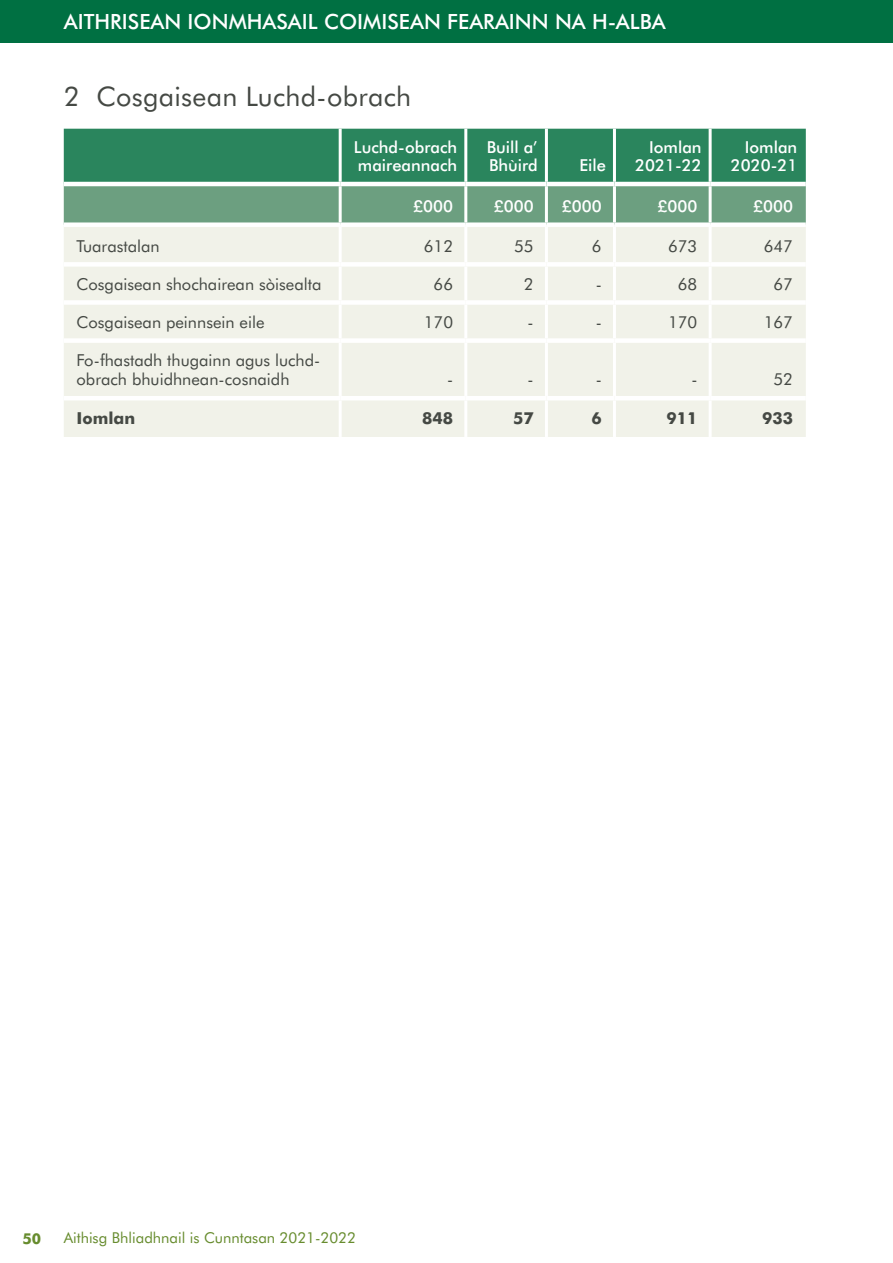
<style>
.page{position:relative;width:893px;height:1263px;background:#fff}
.page>*{position:absolute;margin:0;border:0;box-sizing:border-box;transform-origin:0 0}
.Sub-heading{font:27px "Futura BT";letter-spacing:.01em;color:#454944}
.t1{font:500 21px "Futura BT";color:#fff}
.Tabe_body{font:16.5px/19.5px "Futura BT";color:#454944}
.Table_heading{font:500 16.5px/18.8px "Futura BT";color:#fff}
.Tabe_body-2{font:700 16.5px "Futura BT";color:#454944}
.t2{font:15px "Futura BT";color:#678c2e}
.t3{font:700 15px "Futura BT";color:#678c2e}
</style>
<div class="page">
<div style="left:0;top:0;width:893px;height:43px;background:#007042"></div>
<svg style="left:64px;top:129px;width:742px;height:93px;background:#46906c"></svg>
<div style="left:64px;top:227px;width:742px;height:210px;background:#f1f2e9"></div>
<hr style="left:339px;top:129px;width:3px;height:53px;background:#fff">
<hr style="left:464px;top:129px;width:3px;height:53px;background:#fff">
<hr style="left:545px;top:129px;width:3px;height:53px;background:#fff">
<hr style="left:613px;top:129px;width:3px;height:53px;background:#fff">
<hr style="left:709px;top:129px;width:3px;height:53px;background:#fff">
<hr style="left:339px;top:186px;width:3px;height:36px;background:#fff">
<hr style="left:464px;top:186px;width:3px;height:36px;background:#fff">
<hr style="left:545px;top:186px;width:3px;height:36px;background:#fff">
<hr style="left:613px;top:186px;width:3px;height:36px;background:#fff">
<hr style="left:709px;top:186px;width:3px;height:36px;background:#fff">
<hr style="left:339px;top:227px;width:3px;height:35px;background:#fff">
<hr style="left:464px;top:227px;width:3px;height:35px;background:#fff">
<hr style="left:545px;top:227px;width:3px;height:35px;background:#fff">
<hr style="left:613px;top:227px;width:3px;height:35px;background:#fff">
<hr style="left:709px;top:227px;width:3px;height:35px;background:#fff">
<hr style="left:339px;top:267px;width:3px;height:33px;background:#fff">
<hr style="left:464px;top:267px;width:3px;height:33px;background:#fff">
<hr style="left:545px;top:267px;width:3px;height:33px;background:#fff">
<hr style="left:613px;top:267px;width:3px;height:33px;background:#fff">
<hr style="left:709px;top:267px;width:3px;height:33px;background:#fff">
<hr style="left:339px;top:305px;width:3px;height:33px;background:#fff">
<hr style="left:464px;top:305px;width:3px;height:33px;background:#fff">
<hr style="left:545px;top:305px;width:3px;height:33px;background:#fff">
<hr style="left:613px;top:305px;width:3px;height:33px;background:#fff">
<hr style="left:709px;top:305px;width:3px;height:33px;background:#fff">
<hr style="left:339px;top:343px;width:3px;height:53px;background:#fff">
<hr style="left:464px;top:343px;width:3px;height:53px;background:#fff">
<hr style="left:545px;top:343px;width:3px;height:53px;background:#fff">
<hr style="left:613px;top:343px;width:3px;height:53px;background:#fff">
<hr style="left:709px;top:343px;width:3px;height:53px;background:#fff">
<hr style="left:339px;top:400px;width:3px;height:37px;background:#fff">
<hr style="left:464px;top:400px;width:3px;height:37px;background:#fff">
<hr style="left:545px;top:400px;width:3px;height:37px;background:#fff">
<hr style="left:613px;top:400px;width:3px;height:37px;background:#fff">
<hr style="left:709px;top:400px;width:3px;height:37px;background:#fff">
<div style="left:64px;top:262px;width:276px;height:5px;background:#fff"></div>
<div style="left:340px;top:262px;width:126px;height:5px;background:#fff"></div>
<div style="left:466px;top:262px;width:80px;height:5px;background:#fff"></div>
<div style="left:546px;top:262px;width:68px;height:5px;background:#fff"></div>
<div style="left:614px;top:262px;width:96px;height:5px;background:#fff"></div>
<div style="left:710px;top:262px;width:96px;height:5px;background:#fff"></div>
<div style="left:64px;top:300px;width:276px;height:5px;background:#fff"></div>
<div style="left:340px;top:300px;width:126px;height:5px;background:#fff"></div>
<div style="left:466px;top:300px;width:80px;height:5px;background:#fff"></div>
<div style="left:546px;top:300px;width:68px;height:5px;background:#fff"></div>
<div style="left:614px;top:300px;width:96px;height:5px;background:#fff"></div>
<div style="left:710px;top:300px;width:96px;height:5px;background:#fff"></div>
<div style="left:64px;top:338px;width:276px;height:5px;background:#fff"></div>
<div style="left:340px;top:338px;width:126px;height:5px;background:#fff"></div>
<div style="left:466px;top:338px;width:80px;height:5px;background:#fff"></div>
<div style="left:546px;top:338px;width:68px;height:5px;background:#fff"></div>
<div style="left:614px;top:338px;width:96px;height:5px;background:#fff"></div>
<div style="left:710px;top:338px;width:96px;height:5px;background:#fff"></div>
<hr style="left:64px;top:396px;width:276px;height:4px;background:#fff">
<hr style="left:340px;top:396px;width:126px;height:4px;background:#fff">
<hr style="left:466px;top:396px;width:80px;height:4px;background:#fff">
<hr style="left:546px;top:396px;width:68px;height:4px;background:#fff">
<hr style="left:614px;top:396px;width:96px;height:4px;background:#fff">
<hr style="left:710px;top:396px;width:96px;height:4px;background:#fff">
<hr style="left:64px;top:182px;width:276px;height:4px;background:#fff">
<hr style="left:340px;top:182px;width:126px;height:4px;background:#fff">
<hr style="left:466px;top:182px;width:80px;height:4px;background:#fff">
<hr style="left:546px;top:182px;width:68px;height:4px;background:#fff">
<hr style="left:614px;top:182px;width:96px;height:4px;background:#fff">
<hr style="left:710px;top:182px;width:96px;height:4px;background:#fff">
<p class="t1" style="left:64px;top:9px;width:603px">AITHRISEAN IONMHASAIL COIMISEAN FEARAINN NA H-ALBA</p>
<h1 class="Sub-heading" style="left:64px;top:80px;width:349px">2 Cosgaisean Luchd-obrach</h1>
<p class="Table_heading" style="left:354px;top:137px;width:105px">Luchd-obrach maireannach</p>
<p class="Table_heading" style="left:487px;top:137px;width:53px">Buill a’<br>Bhùird</p>
<p class="Table_heading" style="left:579px;top:156px;width:28px">Eile</p>
<p class="Table_heading" style="left:649px;top:137px;width:54px">Iomlan</p>
<p class="Table_heading" style="left:635px;top:156px;width:68px">2021-22</p>
<p class="Table_heading" style="left:745px;top:137px;width:54px">Iomlan</p>
<p class="Table_heading" style="left:731px;top:156px;width:68px">2020-21</p>
<p class="Table_heading" style="left:413px;top:197px;width:41px">£000</p>
<p class="Table_heading" style="left:494px;top:197px;width:41px">£000</p>
<p class="Table_heading" style="left:562px;top:197px;width:41px">£000</p>
<p class="Table_heading" style="left:657px;top:197px;width:41px">£000</p>
<p class="Table_heading" style="left:753px;top:197px;width:41px">£000</p>
<p class="Tabe_body" style="left:77px;top:236px;width:85px">Tuarastalan</p>
<p class="Tabe_body" style="left:424px;top:236px;width:31px">612</p>
<p class="Tabe_body" style="left:514px;top:236px;width:21px">55</p>
<p class="Tabe_body" style="left:592px;top:236px;width:11px">6</p>
<p class="Tabe_body" style="left:668px;top:236px;width:31px">673</p>
<p class="Tabe_body" style="left:764px;top:236px;width:31px">647</p>
<p class="Tabe_body" style="left:77px;top:274px;width:246px">Cosgaisean shochairean sòisealta</p>
<p class="Tabe_body" style="left:434px;top:274px;width:21px">66</p>
<p class="Tabe_body" style="left:524px;top:274px;width:11px">2</p>
<p class="Tabe_body" style="left:596px;top:274px;width:8px">-</p>
<p class="Tabe_body" style="left:678px;top:274px;width:21px">68</p>
<p class="Tabe_body" style="left:774px;top:274px;width:21px">67</p>
<p class="Tabe_body" style="left:77px;top:312px;width:190px">Cosgaisean peinnsein eile</p>
<p class="Tabe_body" style="left:424px;top:312px;width:31px">170</p>
<p class="Tabe_body" style="left:528px;top:312px;width:8px">-</p>
<p class="Tabe_body" style="left:596px;top:312px;width:8px">-</p>
<p class="Tabe_body" style="left:668px;top:312px;width:31px">170</p>
<p class="Tabe_body" style="left:764px;top:312px;width:31px">167</p>
<p class="Tabe_body" style="left:77px;top:350px;width:245px">Fo-fhastadh thugainn agus luchd&shy;obrach bhuidhnean-cosnaidh</p>
<p class="Tabe_body" style="left:447px;top:370px;width:8px">-</p>
<p class="Tabe_body" style="left:528px;top:370px;width:8px">-</p>
<p class="Tabe_body" style="left:596px;top:370px;width:8px">-</p>
<p class="Tabe_body" style="left:691px;top:370px;width:8px">-</p>
<p class="Tabe_body" style="left:774px;top:370px;width:21px">52</p>
<p class="Tabe_body-2" style="left:77px;top:408px;width:60px">Iomlan</p>
<p class="Tabe_body-2" style="left:422px;top:408px;width:32px">848</p>
<p class="Tabe_body-2" style="left:513px;top:408px;width:22px">57</p>
<p class="Tabe_body-2" style="left:591px;top:408px;width:12px">6</p>
<p class="Tabe_body-2" style="left:666px;top:408px;width:32px">911</p>
<p class="Tabe_body-2" style="left:762px;top:408px;width:32px">933</p>
<p class="t3" style="left:23px;top:1229px;width:20px">50</p>
<p class="t2" style="left:64px;top:1229px;width:294px">Aithisg Bhliadhnail is Cunntasan 2021-2022</p>
</div>
